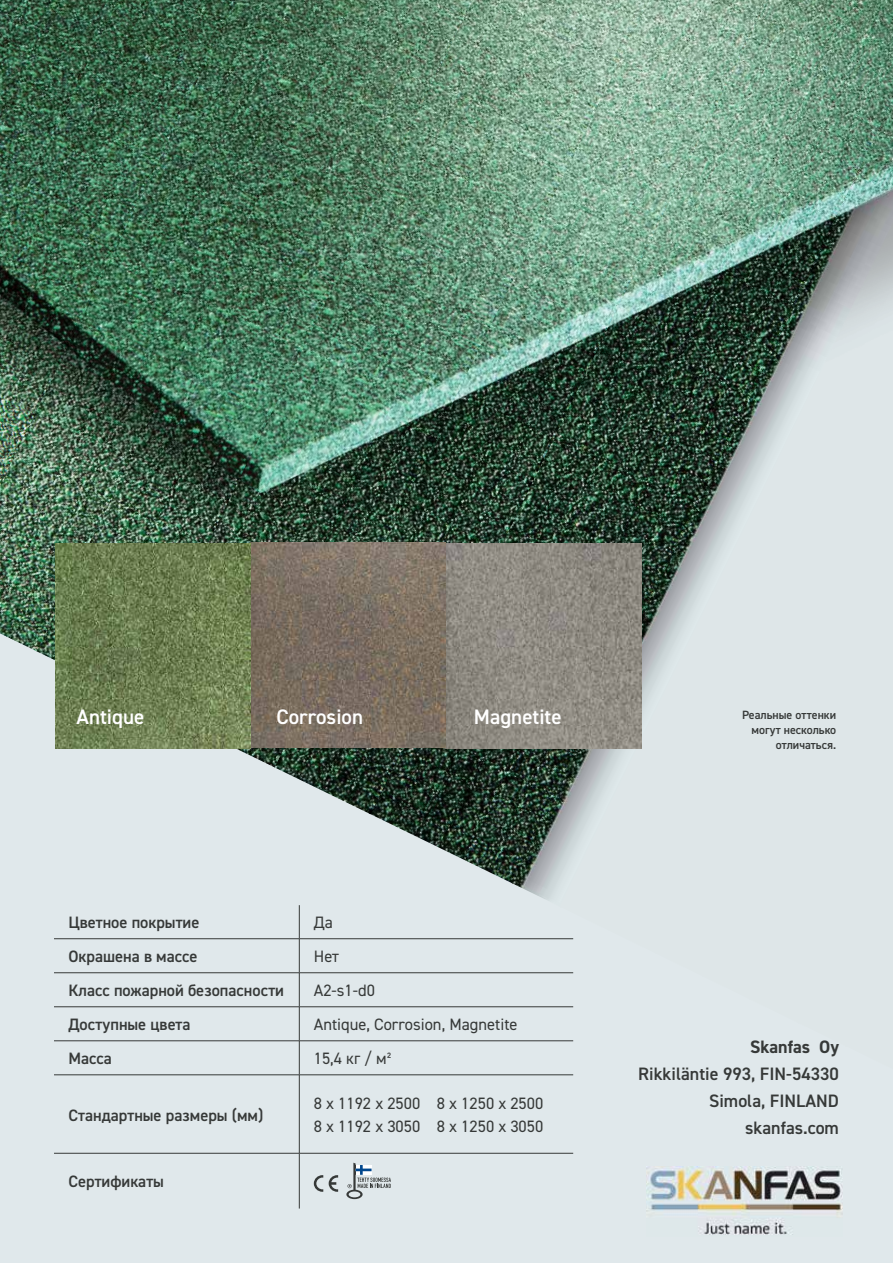
<style>
.page{position:relative;width:893px;height:1263px;background:#e0e8eb}
.page>*{position:absolute;margin:0;border:0;box-sizing:border-box;transform-origin:0 0}
.t1{font:600 21px "DIN2014";color:#fff}
.t2{font:600 18px/27px "DIN2014";color:#363938;text-align:right}
.t3{font:700 18px "DIN2014";color:#363938}
.t4{font:600 16.5px "DIN2014";color:#363938}
.t5{font:16.5px/22.5px "DIN2014";color:#363938}
.t6{font:600 12px/15px "DIN2014";color:#363938;text-align:right}
</style>
<div class="page">
<img style="left:370px;top:0;width:523px;height:883px">
<img style="left:274px;top:0;width:494px;height:814px">
<img style="left:511px;top:100px;width:382px;height:801px">
<img style="left:237px;top:0;width:412px;height:767px">
<img style="left:36px;top:0;width:437px;height:660px">
<img style="left:559px;top:223px;width:334px;height:678px">
<img style="left:0;top:0;width:354px;height:651px">
<img style="left:0;top:0;width:237px;height:414px">
<img style="left:607px;top:343px;width:286px;height:558px">
<img style="left:0;top:0;width:118px;height:175px">
<img style="left:654px;top:464px;width:239px;height:437px">
<img style="left:702px;top:584px;width:191px;height:317px">
<img style="left:0;top:157px;width:34px;height:85px">
<img style="left:749px;top:704px;width:144px;height:197px">
<img style="left:798px;top:827px;width:95px;height:74px">
<img style="left:0;top:395px;width:35px;height:90px">
<img style="left:446px;top:544px;width:195px;height:205px">
<img style="left:250px;top:542px;width:196px;height:205px">
<hr style="left:299px;top:905px;width:1px;height:33px;background:#363938">
<hr style="left:54px;top:938px;width:245px;height:1px;background:#363938">
<hr style="left:299px;top:938px;width:274px;height:1px;background:#363938">
<hr style="left:299px;top:939px;width:1px;height:33px;background:#363938">
<hr style="left:54px;top:972px;width:245px;height:1px;background:#363938">
<hr style="left:299px;top:972px;width:274px;height:1px;background:#363938">
<hr style="left:299px;top:973px;width:1px;height:33px;background:#363938">
<hr style="left:54px;top:1006px;width:245px;height:1px;background:#363938">
<hr style="left:299px;top:1006px;width:274px;height:1px;background:#363938">
<hr style="left:299px;top:1007px;width:1px;height:33px;background:#363938">
<hr style="left:54px;top:1040px;width:245px;height:1px;background:#363938">
<hr style="left:299px;top:1040px;width:274px;height:1px;background:#363938">
<hr style="left:299px;top:1041px;width:1px;height:33px;background:#363938">
<hr style="left:54px;top:1074px;width:245px;height:1px;background:#363938">
<hr style="left:299px;top:1074px;width:274px;height:1px;background:#363938">
<hr style="left:299px;top:1075px;width:1px;height:78px;background:#363938">
<hr style="left:54px;top:1153px;width:245px;height:1px;background:#363938">
<hr style="left:299px;top:1153px;width:274px;height:1px;background:#363938">
<hr style="left:299px;top:1153px;width:1px;height:55px;background:#363938">
<svg style="left:346px;top:1163px;width:45px;height:36px"></svg>
<svg style="left:314px;top:1175px;width:9px;height:17px"></svg>
<svg style="left:329px;top:1175px;width:9px;height:17px"></svg>
<img style="left:55px;top:544px;width:195px;height:205px">
<img style="left:647px;top:1167px;width:196px;height:68px">
<p class="t1" style="left:76px;top:703px;width:69px">Antique</p>
<p class="t1" style="left:277px;top:703px;width:88px">Corrosion</p>
<p class="t1" style="left:474px;top:703px;width:89px">Magnetite</p>
<p class="t4" style="left:69px;top:912px;width:132px">Цветное покрытие</p>
<p class="t5" style="left:314px;top:911px;width:21px">Да</p>
<p class="t4" style="left:69px;top:945px;width:131px">Окрашена в массе</p>
<p class="t5" style="left:314px;top:945px;width:27px">Нет</p>
<p class="t4" style="left:69px;top:979px;width:217px">Класс пожарной безопасности</p>
<p class="t5" style="left:314px;top:979px;width:63px">A2-s1-d0</p>
<p class="t4" style="left:69px;top:1013px;width:123px">Доступные цвета</p>
<p class="t5" style="left:314px;top:1013px;width:205px">Antique, Corrosion, Magnetite</p>
<p class="t4" style="left:69px;top:1048px;width:45px">Масса</p>
<p class="t5" style="left:314px;top:1047px;width:79px">15,4 кг / м²</p>
<p class="t4" style="left:69px;top:1104px;width:196px">Стандартные размеры (мм)</p>
<p class="t5" style="left:314px;top:1092px;width:231px">8 x 1192 x 2500 8 x 1250 x 2500<br>8 x 1192 x 3050 8 x 1250 x 3050</p>
<p class="t4" style="left:69px;top:1171px;width:97px">Сертификаты</p>
<p class="t6" style="left:742px;top:707px;width:96px">Реальные оттенки могут несколько отличаться.</p>
<p class="t3" style="left:750px;top:1035px;width:90px">Skanfas Oy</p>
<p class="t2" style="left:638px;top:1060px;width:202px">Rikkiläntie 993, FIN-54330<br>Simola, FINLAND skanfas.com</p>
</div>
